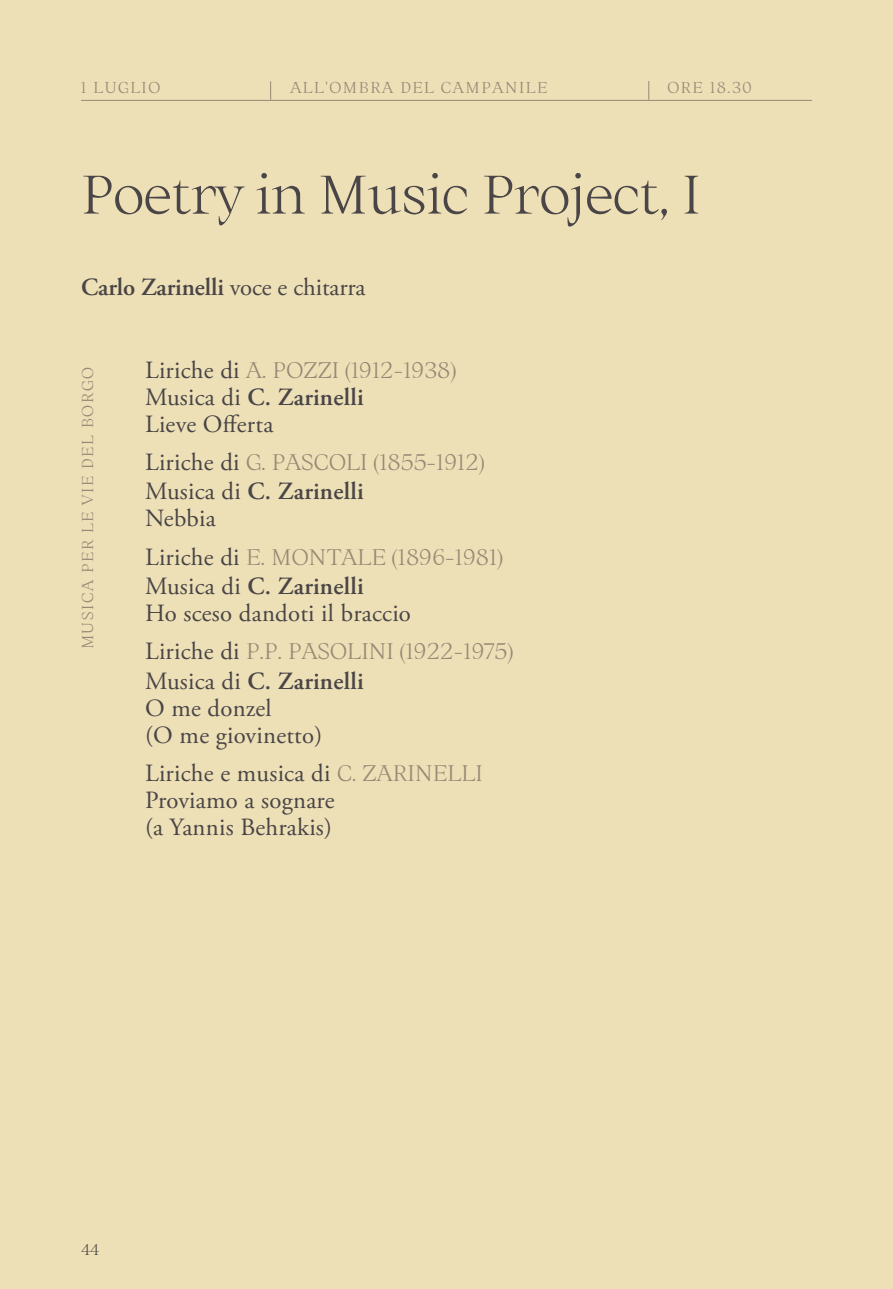
<style>
.page{position:relative;width:893px;height:1289px;background:#fff}
.page>*{position:absolute;margin:0;border:0;box-sizing:border-box;transform-origin:0 0}
.Titolo_evento{font:300 54px "Ortica";color:#4a4546}
.Data_piccola{font:24.75px "Adobe Garamond Pro";letter-spacing:.01em;color:#4a4546}
.Data_piccola-2{font:600 24.75px "Adobe Garamond Pro";letter-spacing:.01em;color:#4a4546}
.Data_piccola-3{font:300 22.5px "Ortica";letter-spacing:.01em;color:#988875}
.Data_piccola-4{font:300 15.75px "Ortica";letter-spacing:.1em;color:#988875}
.t1{font:300 15.75px "Ortica";color:#4a4546}
.s1{font-weight:400}
.s2{font-family:"Adobe Garamond Pro";font-weight:400;font-size:24.75px;color:#4a4546}
.s3{font-family:"Ortica";font-weight:300;font-size:22.5px;color:#988875}
</style>
<div class="page">
<div style="left:0;top:0;width:893px;height:1288px;background:#ede0b7"></div>
<hr style="left:81px;top:100px;width:731px;height:1px;background:#988875">
<svg style="left:270px;top:81px;width:1px;height:19px"></svg>
<svg style="left:648px;top:81px;width:1px;height:19px"></svg>
<p class="Data_piccola-4" style="left:81px;top:78px;width:81px">1 LUGLIO</p>
<p class="Data_piccola-4" style="left:290px;top:78px;width:258px">ALL'OMBRA DEL CAMPANILE</p>
<p class="Data_piccola-4" style="left:667px;top:78px;width:86px">ORE 18.30</p>
<p class="Titolo_evento" style="left:81px;top:162px;width:620px">Poetry in Music Project, I</p>
<p class="Data_piccola-2" style="left:81px;top:272px;width:286px">Carlo Zarinelli <span class="s1">voce e chitarra</span></p>
<p class="Data_piccola-4" style="left:78px;top:649px;width:283px;rotate:-90deg">MUSICA PER LE VIE DEL BORGO</p>
<p class="Data_piccola-3" style="left:145px;top:356px;width:312px"><span class="s2">Liriche di</span> A. POZZI (1912-1938)</p>
<p class="Data_piccola-2" style="left:145px;top:383px;width:220px"><span class="s1">Musica di</span> C. Zarinelli</p>
<p class="Data_piccola" style="left:145px;top:409px;width:130px">Lieve Offerta</p>
<p class="Data_piccola-3" style="left:145px;top:449px;width:341px"><span class="s2">Liriche di</span> G. PASCOLI (1855-1912)</p>
<p class="Data_piccola-2" style="left:145px;top:477px;width:220px"><span class="s1">Musica di</span> C. Zarinelli</p>
<p class="Data_piccola" style="left:145px;top:504px;width:72px">Nebbia</p>
<p class="Data_piccola-3" style="left:145px;top:543px;width:359px"><span class="s2">Liriche di</span> E. MONTALE (1896-1981)</p>
<p class="Data_piccola-2" style="left:145px;top:572px;width:220px"><span class="s1">Musica di</span> C. Zarinelli</p>
<p class="Data_piccola" style="left:145px;top:598px;width:267px">Ho sceso dandoti il braccio</p>
<p class="Data_piccola-3" style="left:145px;top:638px;width:369px"><span class="s2">Liriche di</span> P.P. PASOLINI (1922-1975)</p>
<p class="Data_piccola-2" style="left:145px;top:666px;width:220px"><span class="s1">Musica di</span> C. Zarinelli</p>
<p class="Data_piccola" style="left:145px;top:693px;width:128px">O me donzel</p>
<p class="Data_piccola" style="left:145px;top:720px;width:179px">(O me giovinetto)</p>
<p class="Data_piccola" style="left:145px;top:758px;width:339px">Liriche e musica di <span class="s3">C. ZARINELLI</span></p>
<p class="Data_piccola" style="left:145px;top:785px;width:191px">Proviamo a sognare</p>
<p class="Data_piccola" style="left:145px;top:812px;width:189px">(a Yannis Behrakis)</p>
<p class="t1" style="left:81px;top:1239px;width:20px">44</p>
</div>
